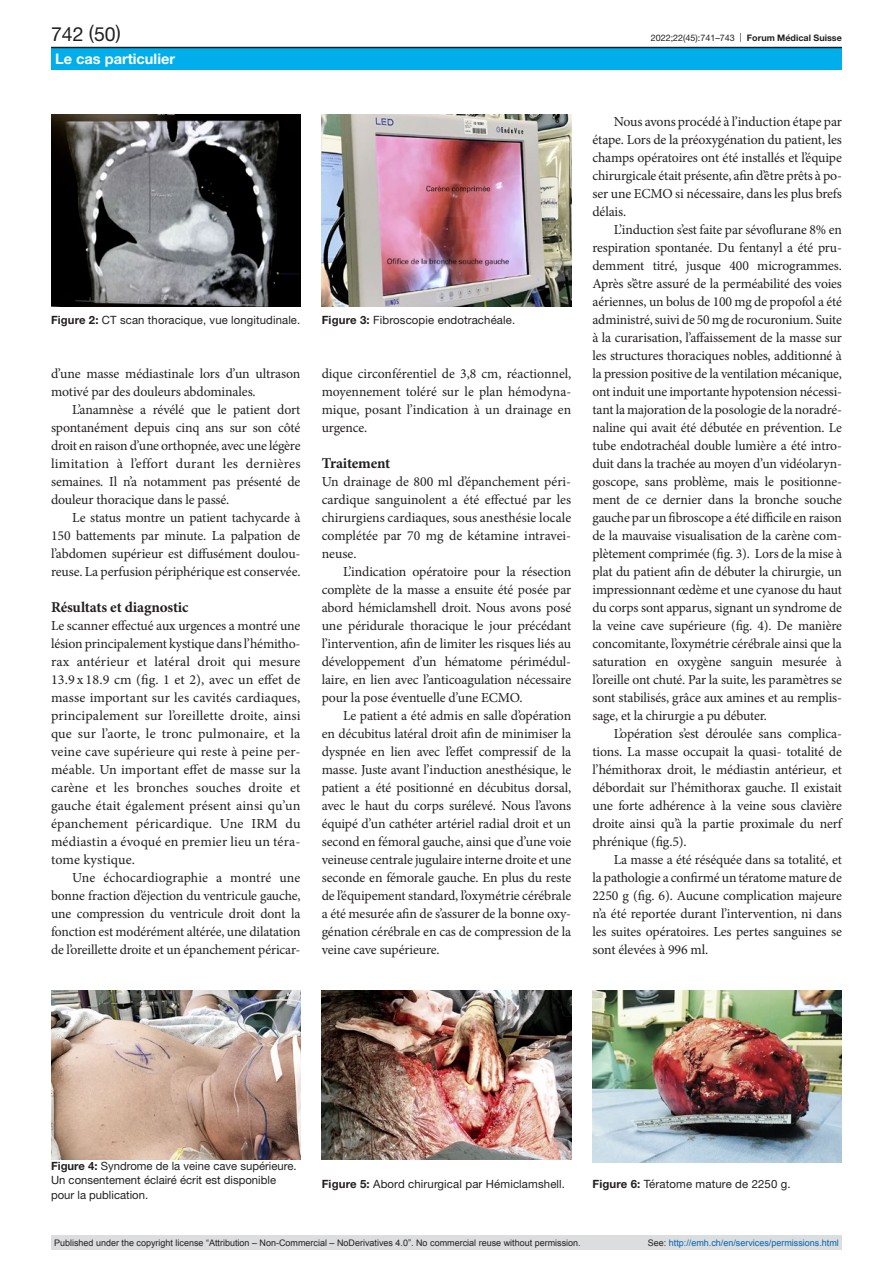
<style>
.page{position:relative;width:893px;height:1263px;background:#fff}
.page>*{position:absolute;margin:0;border:0;box-sizing:border-box;transform-origin:0 0}
.pagina{font:19.5px "Helvetica Neue LT Pro";color:#231f20}
.head2{font:700 15px "Minion Pro";letter-spacing:-.01em;color:#231f20}
.rubrik-negativ{font:700 14.55px "Helvetica Neue LT Pro";color:#fff}
.paragraph-indent{font:13.8px/18px "Minion Pro";letter-spacing:-.01em;color:#231f20;text-align:justify}
.paragraph{font:13.8px/18px "Minion Pro";color:#231f20;text-align:justify}
.figure-caption{font:11.4px/14.2px "Helvetica Neue LT Pro";letter-spacing:.01em;color:#231f20}
.t1{font:9px "Arial";color:#231f20}
.t2{font:9px "Arial";color:#0066b3}
.t3{font:9px "Helvetica Neue LT Pro";color:#231f20}
.s1{font-weight:700}
.s2{color:#231f20}
</style>
<div class="page">
<img style="left:51px;top:115px;width:249px;height:191px">
<img style="left:322px;top:115px;width:249px;height:191px">
<img style="left:322px;top:990px;width:249px;height:169px">
<img style="left:592px;top:990px;width:250px;height:172px">
<img style="left:51px;top:990px;width:249px;height:169px">
<div style="left:51px;top:47px;width:791px;height:23px;background:#00aeeb"></div>
<hr style="left:51px;top:47px;width:791px;height:1px;background:#231f20">
<div style="left:51px;top:1235px;width:791px;height:15px;background:#dcdddf"></div>
<p class="pagina" style="left:51px;top:22px;width:71px">742 (50)</p>
<p class="t3" style="left:651px;top:32px;width:193px">2022;22(45):741–743 | <span class="s1">Forum Médical Suisse</span></p>
<p class="rubrik-negativ" style="left:55px;top:49px;width:121px">Le cas particulier</p>
<p class="figure-caption" style="left:51px;top:313px;width:251px"><span class="s1">Figure 2:</span> CT scan thoracique, vue longitudinale.</p>
<p class="figure-caption" style="left:322px;top:313px;width:195px"><span class="s1">Figure 3:</span> Fibroscopie endotrachéale.</p>
<p class="paragraph" style="left:51px;top:365px;width:251px">d’une masse médiastinale lors d’un ultrason motivé par des douleurs abdominales.</p>
<p class="paragraph-indent" style="left:51px;top:401px;width:251px;text-indent:21px">L’anamnèse a révélé que le patient dort spontanément depuis cinq ans sur son côté droit en raison d’une orthopnée, avec une légère limitation à l’effort durant les dernières semaines. Il n’a notamment pas présenté de douleur thoracique dans le passé.</p>
<p class="paragraph-indent" style="left:51px;top:509px;width:251px;text-indent:21px">Le status montre un patient tachycarde à 150 battements par minute. La palpation de l’abdomen supérieur est diffusément doulou&shy;reuse. La perfusion périphérique est conservée.</p>
<p class="head2" style="left:51px;top:597px;width:139px">Résultats et diagnostic</p>
<p class="paragraph" style="left:51px;top:617px;width:251px">Le scanner effectué aux urgences a montré une lésion principalement kystique dans l’hémitho&shy;rax antérieur et latéral droit qui mesure 13.9 x 18.9 cm (fig. 1 et 2), avec un effet de masse important sur les cavités cardiaques, principalement sur l’oreillette droite, ainsi que sur l’aorte, le tronc pulmonaire, et la veine cave supérieure qui reste à peine per&shy;méable. Un important effet de masse sur la carène et les bronches souches droite et gauche était également présent ainsi qu’un épanchement péricardique. Une IRM du médiastin a évoqué en premier lieu un téra&shy;tome kystique.</p>
<p class="paragraph-indent" style="left:51px;top:869px;width:251px;text-indent:21px">Une échocardiographie a montré une bonne fraction d’éjection du ventricule gauche, une compression du ventricule droit dont la fonction est modérément altérée, une dilatation de l’oreillette droite et un épanchement péricar-</p>
<p class="paragraph-indent" style="left:322px;top:365px;width:251px">dique circonférentiel de 3,8 cm, réactionnel, moyennement toléré sur le plan hémodyna&shy;mique, posant l’indication à un drainage en urgence.</p>
<p class="head2" style="left:322px;top:453px;width:70px">Traitement</p>
<p class="paragraph" style="left:322px;top:473px;width:251px">Un drainage de 800 ml d’épanchement péri&shy;cardique sanguinolent a été effectué par les chirurgiens cardiaques, sous anesthésie locale complétée par 70 mg de kétamine intravei&shy;neuse.</p>
<p class="paragraph-indent" style="left:322px;top:563px;width:251px;text-indent:21px">L’indication opératoire pour la résection complète de la masse a ensuite été posée par abord hémiclamshell droit. Nous avons posé une péridurale thoracique le jour précédant l’intervention, afin de limiter les risques liés au développement d’un hématome périmédul&shy;laire, en lien avec l’anticoagulation nécessaire pour la pose éventuelle d’une ECMO.</p>
<p class="paragraph-indent" style="left:322px;top:707px;width:251px;text-indent:21px">Le patient a été admis en salle d’opération en décubitus latéral droit afin de minimiser la dyspnée en lien avec l’effet compressif de la masse. Juste avant l’induction anesthésique, le patient a été positionné en décubitus dorsal, avec le haut du corps surélevé. Nous l’avons équipé d’un cathéter artériel radial droit et un second en fémoral gauche, ainsi que d’une voie veineuse centrale jugulaire interne droite et une seconde en fémorale gauche. En plus du reste de l’équipement standard, l’oxymétrie cérébrale a été mesurée afin de s’assurer de la bonne oxy&shy;génation cérébrale en cas de compression de la veine cave supérieure.</p>
<p class="paragraph-indent" style="left:592px;top:113px;width:251px;text-indent:21px">Nous avons procédé à l’induction étape par étape. Lors de la préoxygénation du patient, les champs opératoires ont été installés et l’équipe chirurgicale était présente, afin d’être prêts à po&shy;ser une ECMO si nécessaire, dans les plus brefs délais.</p>
<p class="paragraph-indent" style="left:592px;top:221px;width:251px;text-indent:21px">L’induction s’est faite par sévoflurane 8% en respiration spontanée. Du fentanyl a été pru&shy;demment titré, jusque 400 microgrammes.<br>Après s’être assuré de la perméabilité des voies aériennes, un bolus de 100 mg de propofol a été administré, suivi de 50 mg de rocuronium. Suite à la curarisation, l’affaissement de la masse sur les structures thoraciques nobles, additionné à la pression positive de la ventilation mécanique, ont induit une importante hypotension nécessi&shy;tant la majoration de la posologie de la noradré&shy;naline qui avait été débutée en prévention. Le tube endotrachéal double lumière a été intro&shy;duit dans la trachée au moyen d’un vidéolaryn&shy;goscope, sans problème, mais le positionne&shy;ment de ce dernier dans la bronche souche gauche par un fibroscope a été difficile en raison de la mauvaise visualisation de la carène com&shy;plètement comprimée (fig. 3). Lors de la mise à plat du patient afin de débuter la chirurgie, un impressionnant œdème et une cyanose du haut du corps sont apparus, signant un syndrome de la veine cave supérieure (fig. 4). De manière concomitante, l’oxymétrie cérébrale ainsi que la saturation en oxygène sanguin mesurée à l’oreille ont chuté. Par la suite, les paramètres se sont stabilisés, grâce aux amines et au remplis&shy;sage, et la chirurgie a pu débuter.</p>
<p class="paragraph-indent" style="left:592px;top:725px;width:251px;text-indent:21px">L’opération s’est déroulée sans complica&shy;tions. La masse occupait la quasi- totalité de l’hémithorax droit, le médiastin antérieur, et débordait sur l’hémithorax gauche. Il existait une forte adhérence à la veine sous clavière droite ainsi qu’à la partie proximale du nerf phrénique (fig.5).</p>
<p class="paragraph-indent" style="left:592px;top:851px;width:251px;text-indent:21px">La masse a été réséquée dans sa totalité, et la pathologie a confirmé un tératome mature de 2250 g (fig. 6). Aucune complication majeure n’a été reportée durant l’intervention, ni dans les suites opératoires. Les pertes sanguines se sont élevées à 996 ml.</p>
<p class="figure-caption" style="left:51px;top:1159px;width:247px"><span class="s1">Figure 4:</span> Syndrome de la veine cave supérieure.<br>Un consentement éclairé écrit est disponible pour la publication.</p>
<p class="figure-caption" style="left:322px;top:1177px;width:245px"><span class="s1">Figure 5:</span> Abord chirurgical par Hémiclamshell.</p>
<p class="figure-caption" style="left:592px;top:1177px;width:200px"><span class="s1">Figure 6:</span> Tératome mature de 2250 g.</p>
<p class="t1" style="left:54px;top:1237px;width:528px">Published under the copyright license “Attribution – Non-Commercial – NoDerivatives 4.0”. No commercial reuse without permission.</p>
<p class="t2" style="left:648px;top:1237px;width:193px"><span class="s2">See:</span> http://emh.ch/en/services/permissions.html</p>
</div>
